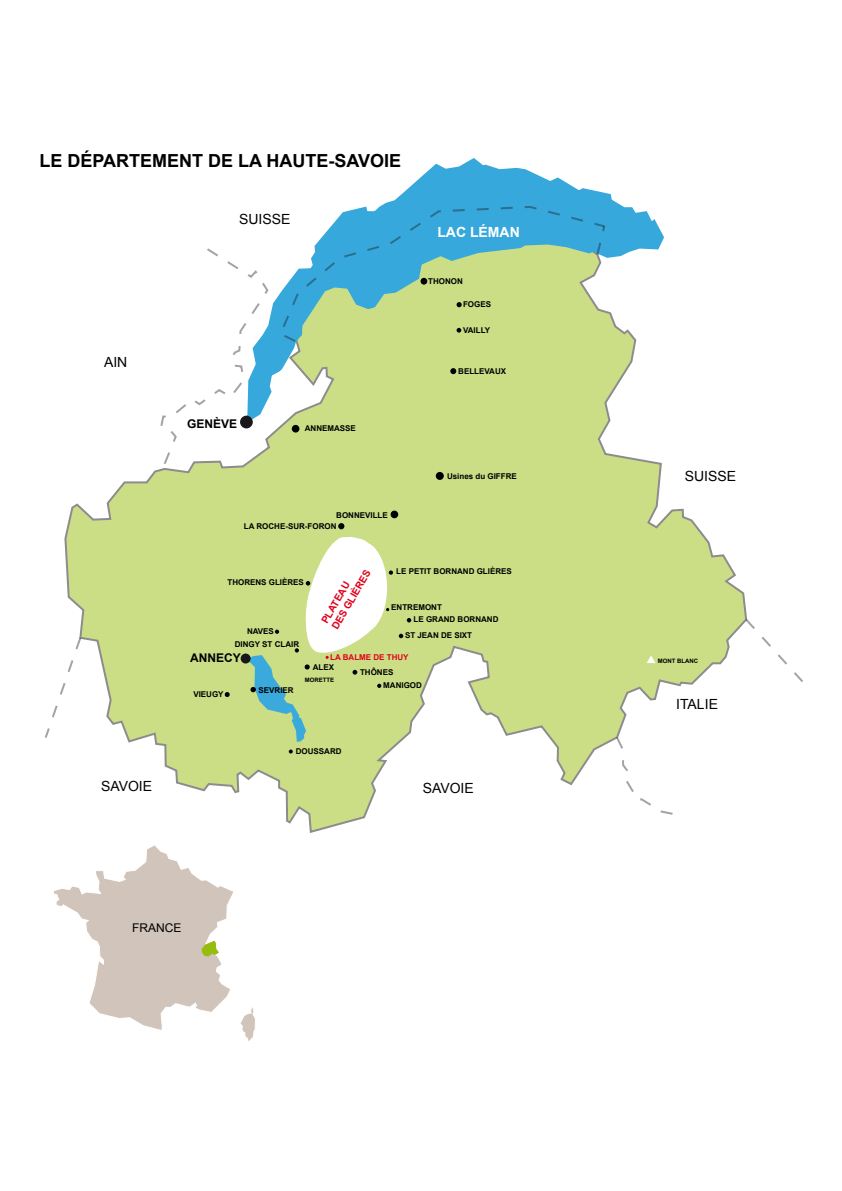
<style>
.page{position:relative;width:842px;height:1191px;background:#fff}
.page>*{position:absolute;margin:0;border:0;box-sizing:border-box;transform-origin:0 0}
.t1{font:700 18px "Arial";color:#000}
.t2{font:14px "Arial";color:#000}
.t3{font:700 14px "Arial";color:#fff}
.t4{font:700 12px "Arial";color:#000}
.t5{font:12px "Arial";color:#000}
.t6{font:700 10px/12px "Arial";color:#e2001a}
.t7{font:700 8px/10.5px "Arial";color:#000}
.t8{font:700 8px "Arial";color:#e2001a}
.t9{font:700 6px "Arial";color:#000}
</style>
<div class="page">
<svg style="left:64px;top:423px;width:683px;height:410px"></svg>
<svg style="left:268px;top:158px;width:396px;height:265px"></svg>
<svg style="left:279px;top:206px;width:325px;height:136px;background:#8fc8b4"></svg>
<svg style="left:596px;top:226px;width:9px;height:29px"></svg>
<svg style="left:160px;top:248px;width:108px;height:220px"></svg>
<svg style="left:745px;top:619px;width:58px;height:63px"></svg>
<svg style="left:616px;top:737px;width:62px;height:79px"></svg>
<svg style="left:45px;top:637px;width:36px;height:101px"></svg>
<div style="left:240px;top:416px;width:13px;height:12px;background:#1a171b;border-radius:50%"></div>
<div style="left:292px;top:425px;width:7px;height:7px;background:#000;border-radius:50%"></div>
<div style="left:391px;top:510px;width:7px;height:8px;background:#000;border-radius:50%"></div>
<svg style="left:338px;top:523px;width:6px;height:6px"></svg>
<div style="left:241px;top:653px;width:10px;height:10px;background:#1a171b;border-radius:50%"></div>
<svg style="left:225px;top:692px;width:5px;height:5px"></svg>
<svg style="left:289px;top:749px;width:4px;height:4px"></svg>
<svg style="left:399px;top:633px;width:4px;height:5px"></svg>
<svg style="left:407px;top:618px;width:4px;height:4px"></svg>
<div style="left:436px;top:472px;width:8px;height:8px;background:#000;border-radius:50%"></div>
<svg style="left:450px;top:368px;width:6px;height:6px"></svg>
<svg style="left:456px;top:328px;width:5px;height:4px"></svg>
<svg style="left:456px;top:302px;width:6px;height:5px"></svg>
<div style="left:420px;top:278px;width:7px;height:6px;background:#000;border-radius:50%"></div>
<svg style="left:249px;top:536px;width:144px;height:205px"></svg>
<svg style="left:647px;top:655px;width:8px;height:8px"></svg>
<svg style="left:54px;top:845px;width:201px;height:196px"></svg>
<h1 class="t1" style="left:39px;top:148px;width:363px">LE DÉPARTEMENT DE LA HAUTE-SAVOIE</h1>
<h2 class="t2" style="left:104px;top:353px;width:25px">AIN</h2>
<h2 class="t2" style="left:239px;top:210px;width:53px">SUISSE</h2>
<h3 class="t4" style="left:187px;top:415px;width:52px">GENÈVE</h3>
<p class="t7" style="left:305px;top:423px;width:53px">ANNEMASSE</p>
<p class="t7" style="left:244px;top:510px;width:145px;text-indent:92px">BONNEVILLE<br>LA ROCHE-SUR-FORON</p>
<h2 class="t3" style="left:437px;top:223px;width:84px">LAC LÉMAN</h2>
<p class="t7" style="left:428px;top:276px;width:36px">THONON</p>
<p class="t7" style="left:463px;top:299px;width:30px">FOGES</p>
<p class="t7" style="left:463px;top:325px;width:29px">VAILLY</p>
<p class="t7" style="left:458px;top:366px;width:49px">BELLEVAUX</p>
<p class="t7" style="left:447px;top:471px;width:71px">Usines du GIFFRE</p>
<p class="t7" style="left:227px;top:577px;width:78px">THORENS GLIÈRES</p>
<p class="t7" style="left:235px;top:624px;width:66px;line-height:13.6px;text-indent:12px">NAVES<br>DINGY ST CLAIR</p>
<p class="t6" style="left:319px;top:620px;width:69px;rotate:-60deg">PLATEAU<br>DES GLIÈRES</p>
<p class="t7" style="left:396px;top:566px;width:117px">LE PETIT BORNAND GLIÈRES</p>
<p class="t7" style="left:391px;top:602px;width:52px">ENTREMONT</p>
<p class="t7" style="left:414px;top:614px;width:86px">LE GRAND BORNAND</p>
<p class="t7" style="left:405px;top:630px;width:69px">ST JEAN DE SIXT</p>
<h3 class="t4" style="left:190px;top:650px;width:52px">ANNECY</h3>
<p class="t7" style="left:193px;top:689px;width:32px">VIEUGY</p>
<p class="t7" style="left:259px;top:685px;width:37px">SEVRIER</p>
<p class="t8" style="left:330px;top:652px;width:80px">LA BALME DE THUY</p>
<p class="t7" style="left:383px;top:665px;width:40px;line-height:13.3px;text-indent:-23px">THÔNES<br>MANIGOD</p>
<p class="t7" style="left:313px;top:662px;width:23px">ALEX</p>
<p class="t9" style="left:305px;top:675px;width:31px">MORETTE</p>
<p class="t7" style="left:296px;top:746px;width:47px">DOUSSARD</p>
<h2 class="t2" style="left:101px;top:777px;width:53px">SAVOIE</h2>
<h2 class="t2" style="left:423px;top:779px;width:53px">SAVOIE</h2>
<h3 class="t5" style="left:132px;top:919px;width:51px">FRANCE</h3>
<h2 class="t2" style="left:685px;top:467px;width:53px">SUISSE</h2>
<p class="t9" style="left:658px;top:657px;width:42px">MONT BLANC</p>
<h2 class="t2" style="left:676px;top:695px;width:43px">ITALIE</h2>
</div>
